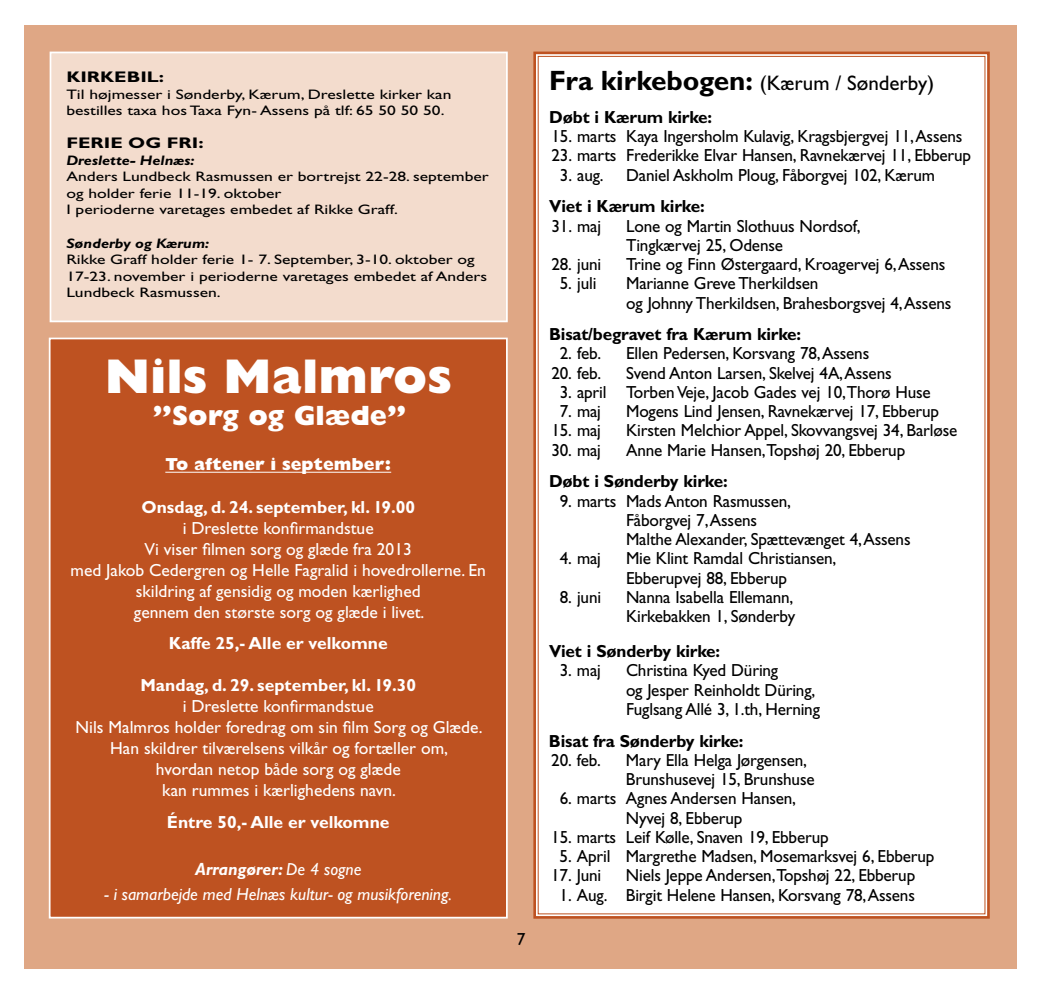
<style>
.page{position:relative;width:1042px;height:993px;background:#fff}
.page>*{position:absolute;margin:0;border:0;box-sizing:border-box;transform-origin:0 0}
.t1{font:800 49px "Gill Sans Std";color:#fff}
.t2{font:800 28px "Gill Sans Std";color:#fff}
.t3{font:21px "Gill Sans Std";color:#000}
.t4{font:17.5px/19.2px "Gill Sans Std";letter-spacing:-.01em;color:#000}
.t5{font:17.5px/21px "Gill Sans Std";color:#fff;text-align:center}
.t6{font:700 17.5px "Gill Sans Std";letter-spacing:-.01em;color:#000}
.t7{font:700 17.5px "Gill Sans Std";color:#fff}
.t8{font:italic 17.5px "Gill Sans Std";color:#fff}
.t9{font:800 17.5px "Gill Sans Std";color:#fff}
.t10{font:italic 700 17.5px "Gill Sans Std";color:#fff}
.t11{font:700 15.4px "Gill Sans Std";color:#000;scale:1.27 1}
.t12{font:13.83px/16.6px "Gill Sans Std";color:#000;scale:1.27 1}
.t13{font:italic 700 13.83px "Gill Sans Std";color:#000;scale:1.15 1}
.s1{font-weight:400}
.s2{font-weight:700;font-size:28px}
</style>
<div class="page">
<div style="left:25px;top:25px;width:992px;height:942px;background:#dfa785"></div>
<div style="left:50px;top:52px;width:458px;height:270px;background:#f3dccd;border:2px solid #fff"></div>
<div style="left:49px;top:337px;width:459px;height:581px;background:#be5221;border:2px solid #fff"></div>
<hr style="left:165px;top:471px;width:226px;height:1px;background:#fff">
<div style="left:533px;top:51px;width:457px;height:868px;background:#fff"></div>
<p class="t11" style="left:66px;top:68px;width:79px">KIRKEBIL:</p>
<p class="t12" style="left:66px;top:86px;width:305px">Til højmesser i Sønderby, Kærum, Dreslette kirker kan bestilles taxa hos Taxa Fyn- Assens på tlf: 65 50 50 50.</p>
<p class="t11" style="left:66px;top:134px;width:110px">FERIE OG FRI:</p>
<p class="t13" style="left:66px;top:152px;width:113px">Dreslette- Helnæs:</p>
<p class="t12" style="left:66px;top:168px;width:334px">Anders Lundbeck Rasmussen er bortrejst 22-28. september og holder ferie 11-19. oktober<br>I perioderne varetages embedet af Rikke Graff.</p>
<p class="t13" style="left:66px;top:235px;width:126px">Sønderby og Kærum:</p>
<p class="t12" style="left:66px;top:251px;width:333px">Rikke Graff holder ferie 1- 7. September, 3-10. oktober og<br>17-23. november i perioderne varetages embedet af Anders<br>Lundbeck Rasmussen.</p>
<h1 class="t1" style="left:105px;top:348px;width:349px">Nils Malmros</h1>
<h2 class="t2" style="left:153px;top:399px;width:255px">”Sorg og Glæde”</h2>
<p class="t9" style="left:165px;top:454px;width:227px">To aftener i september:</p>
<p class="t7" style="left:141px;top:496px;width:275px">Onsdag, d. 24. september, kl. 19.00</p>
<p class="t5" style="left:71px;top:517px;width:417px">i Dreslette konfirmandstue<br>Vi viser filmen sorg og glæde fra 2013<br>med Jakob Cedergren og Helle Fagralid i hovedrollerne. En skildring af gensidig og moden kærlighed<br>gennem den største sorg og glæde i livet.</p>
<p class="t7" style="left:169px;top:632px;width:220px">Kaffe 25,- Alle er velkomne</p>
<p class="t7" style="left:140px;top:674px;width:277px">Mandag, d. 29. september, kl. 19.30</p>
<p class="t5" style="left:76px;top:695px;width:409px">i Dreslette konfirmandstue<br>Nils Malmros holder foredrag om sin film Sorg og Glæde.<br>Han skildrer tilværelsens vilkår og fortæller om,<br>hvordan netop både sorg og glæde<br>kan rummes i kærlighedens navn.</p>
<p class="t7" style="left:167px;top:811px;width:224px">Éntre 50,- Alle er velkomne</p>
<p class="t10" style="left:195px;top:858px;width:168px">Arrangører: <span class="s1">De 4 sogne</span></p>
<p class="t8" style="left:104px;top:884px;width:349px">- i samarbejde med Helnæs kultur- og musikforening.</p>
<p class="t4" style="left:517px;top:929px;width:10px">7</p>
<p class="t3" style="left:549px;top:70px;width:386px"><span class="s2">Fra kirkebogen:</span> (Kærum / Sønderby)</p>
<p class="t6" style="left:549px;top:107px;width:164px">Døbt i Kærum kirke:</p>
<p class="t4" style="left:551px;top:127px;width:412px">15. marts Kaya Ingersholm Kulavig, Kragsbjergvej 11, Assens</p>
<p class="t4" style="left:551px;top:146px;width:421px">23. marts Frederikke Elvar Hansen, Ravnekærvej 11, Ebberup</p>
<p class="t4" style="left:560px;top:165px;width:45px">3. aug.</p>
<p class="t4" style="left:626px;top:165px;width:310px">Daniel Askholm Ploug, Fåborgvej 102, Kærum</p>
<p class="t6" style="left:549px;top:196px;width:157px">Viet i Kærum kirke:</p>
<p class="t4" style="left:551px;top:216px;width:51px">31. maj</p>
<p class="t4" style="left:626px;top:216px;width:236px">Lone og Martin Slothuus Nordsof,<br>Tingkærvej 25, Odense</p>
<p class="t4" style="left:551px;top:254px;width:51px">28. juni</p>
<p class="t4" style="left:626px;top:254px;width:321px">Trine og Finn Østergaard, Kroagervej 6, Assens</p>
<p class="t4" style="left:560px;top:274px;width:38px">5. juli</p>
<p class="t4" style="left:626px;top:274px;width:327px">Marianne Greve Therkildsen<br>og Johnny Therkildsen, Brahesborgsvej 4, Assens</p>
<p class="t6" style="left:549px;top:324px;width:253px">Bisat/begravet fra Kærum kirke:</p>
<p class="t4" style="left:560px;top:344px;width:43px">2. feb.</p>
<p class="t4" style="left:626px;top:344px;width:245px">Ellen Pedersen, Korsvang 78, Assens</p>
<p class="t4" style="left:551px;top:363px;width:51px">20. feb.</p>
<p class="t4" style="left:626px;top:363px;width:267px">Svend Anton Larsen, Skelvej 4A, Assens</p>
<p class="t4" style="left:560px;top:382px;width:372px">3. april Torben Veje, Jacob Gades vej 10, Thorø Huse</p>
<p class="t4" style="left:560px;top:401px;width:43px">7. maj</p>
<p class="t4" style="left:626px;top:401px;width:314px">Mogens Lind Jensen, Ravnekærvej 17, Ebberup</p>
<p class="t4" style="left:551px;top:421px;width:51px">15. maj</p>
<p class="t4" style="left:626px;top:421px;width:333px">Kirsten Melchior Appel, Skovvangsvej 34, Barløse</p>
<p class="t4" style="left:551px;top:440px;width:51px">30. maj</p>
<p class="t4" style="left:626px;top:440px;width:281px">Anne Marie Hansen, Topshøj 20, Ebberup</p>
<p class="t6" style="left:549px;top:471px;width:180px">Døbt i Sønderby kirke:</p>
<p class="t4" style="left:626px;top:491px;width:286px;text-indent:-66px">9. marts Mads Anton Rasmussen,<br>Fåborgvej 7, Assens<br>Malthe Alexander, Spættevænget 4, Assens</p>
<p class="t4" style="left:560px;top:548px;width:43px">4. maj</p>
<p class="t4" style="left:626px;top:548px;width:212px">Mie Klint Ramdal Christiansen,<br>Ebberupvej 88, Ebberup</p>
<p class="t4" style="left:560px;top:587px;width:43px">8. juni</p>
<p class="t4" style="left:626px;top:587px;width:171px">Nanna Isabella Ellemann,<br>Kirkebakken 1, Sønderby</p>
<p class="t6" style="left:549px;top:640px;width:173px">Viet i Sønderby kirke:</p>
<p class="t4" style="left:560px;top:660px;width:43px">3. maj</p>
<p class="t4" style="left:626px;top:660px;width:195px">Christina Kyed Düring<br>og Jesper Reinholdt Düring,<br>Fuglsang Allé 3, 1.th, Herning</p>
<p class="t6" style="left:549px;top:730px;width:196px">Bisat fra Sønderby kirke:</p>
<p class="t4" style="left:551px;top:750px;width:51px">20. feb.</p>
<p class="t4" style="left:626px;top:750px;width:190px">Mary Ella Helga Jørgensen,<br>Brunshusevej 15, Brunshuse</p>
<p class="t4" style="left:626px;top:788px;width:172px;text-indent:-66px">6. marts Agnes Andersen Hansen,<br>Nyvej 8, Ebberup</p>
<p class="t4" style="left:551px;top:827px;width:279px">15. marts Leif Kølle, Snaven 19, Ebberup</p>
<p class="t4" style="left:560px;top:846px;width:376px">5. April Margrethe Madsen, Mosemarksvej 6, Ebberup</p>
<p class="t4" style="left:551px;top:865px;width:52px">17. Juni</p>
<p class="t4" style="left:626px;top:865px;width:291px">Niels Jeppe Andersen, Topshøj 22, Ebberup</p>
<p class="t4" style="left:559px;top:884px;width:357px">1. Aug. Birgit Helene Hansen, Korsvang 78, Assens</p>
</div>
